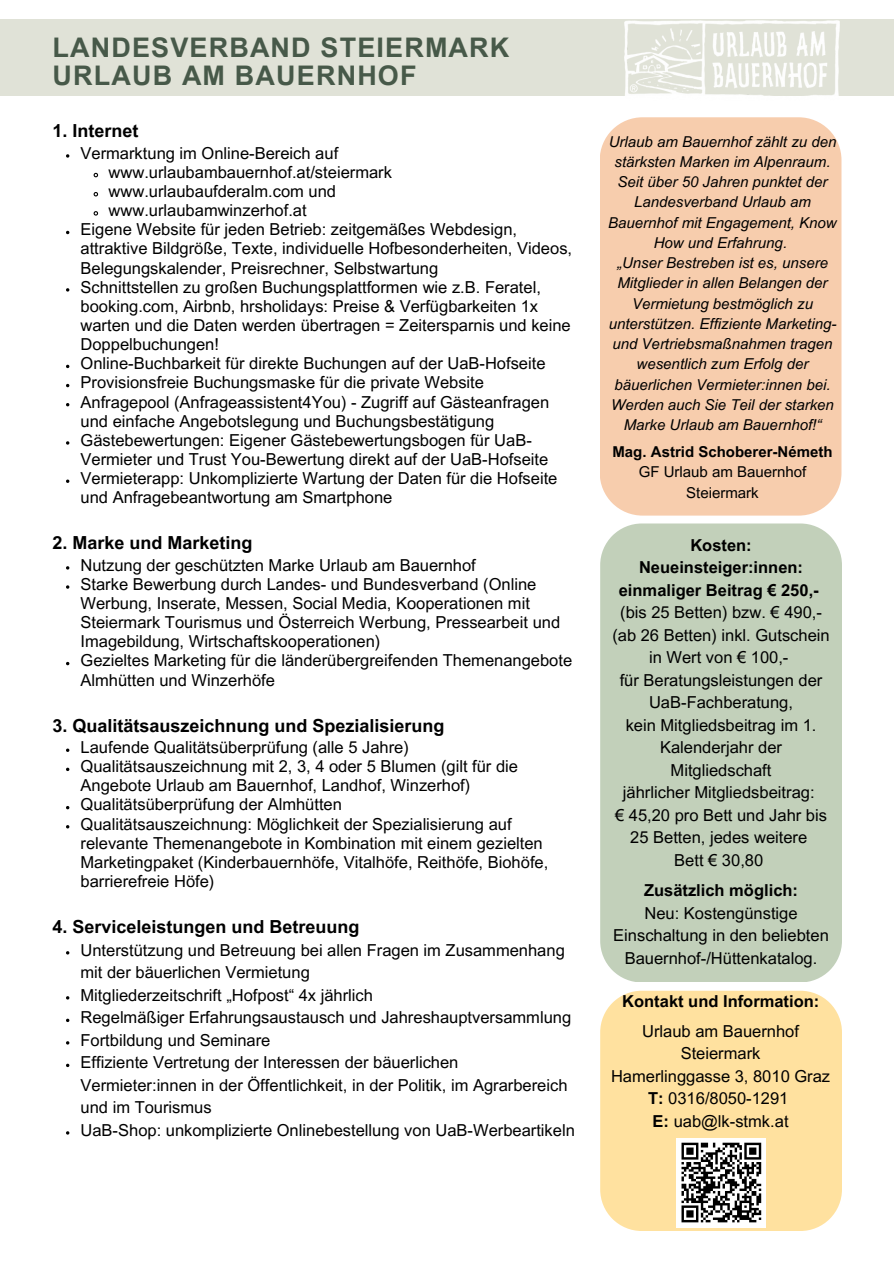
<style>
.page{position:relative;width:894px;height:1264px;background:#fff}
.page>*{position:absolute;margin:0;border:0;box-sizing:border-box;transform-origin:0 0}
.t1{font:700 27px/28.2px "Arial MT Pro";letter-spacing:.04em;color:#475949}
.t2{font:700 18px "Arial MT Pro";color:#000}
.t3{font:16.5px/22.5px "Arial MT Pro";color:#000}
.t4{font:700 16.5px "Arial MT Pro";color:#000}
.t5{font:italic 15px/20.2px "Arial MT Pro";color:#000;text-align:center}
.t6{font:15px/20.2px "Arial MT Pro";color:#000;text-align:center}
.t7{font:700 15px "Arial MT Pro";color:#000}
.s1{font-weight:700}
</style>
<div class="page">
<div style="left:0;top:19px;width:893px;height:76px;background:#e0e2d7"></div>
<svg style="left:66px;top:154px;width:3px;height:4px"></svg>
<svg style="left:93px;top:172px;width:6px;height:6px"></svg>
<svg style="left:93px;top:192px;width:6px;height:5px"></svg>
<svg style="left:93px;top:211px;width:6px;height:5px"></svg>
<svg style="left:66px;top:479px;width:3px;height:4px"></svg>
<svg style="left:66px;top:748px;width:3px;height:4px"></svg>
<div style="left:600px;top:990px;width:241px;height:240px;background:#ffe19f"></div>
<div style="left:676px;top:1137px;width:89px;height:90px;background:#fff"></div>
<svg style="left:681px;top:1142px;width:81px;height:81px"></svg>
<img style="left:622px;top:20px;width:219px;height:76px">
<div style="left:600px;top:117px;width:241px;height:398px;background:#f7cdad"></div>
<div style="left:600px;top:523px;width:241px;height:459px;background:#c2d0ba"></div>
<p class="t1" style="left:52px;top:36px;width:458px">LANDESVERBAND STEIERMARK<br>URLAUB AM BAUERNHOF</p>
<h1 class="t2" style="left:52px;top:124px;width:87px">1. Internet</h1>
<p class="t3" style="left:80px;top:144px;width:259px">Vermarktung im Online-Bereich auf</p>
<h2 class="t3" style="left:109px;top:163px;width:285px">www.urlaubambauernhof.at/steiermark</h2>
<p class="t3" style="left:109px;top:182px;width:229px">www.urlaubaufderalm.com und</p>
<p class="t3" style="left:109px;top:201px;width:199px">www.urlaubamwinzerhof.at</p>
<p class="t3" style="left:80px;top:222px;width:493px;line-height:19.2px">Eigene Website für jeden Betrieb: zeitgemäßes Webdesign, attraktive Bildgröße, Texte, individuelle Hofbesonderheiten, Videos,<br>Belegungskalender, Preisrechner, Selbstwartung</p>
<p class="t3" style="left:80px;top:279px;width:491px;line-height:19.2px">Schnittstellen zu großen Buchungsplattformen wie z.B. Feratel, booking.com, Airbnb, hrsholidays: Preise &amp; Verfügbarkeiten 1x warten und die Daten werden übertragen = Zeitersparnis und keine Doppelbuchungen!</p>
<p class="t3" style="left:80px;top:354px;width:466px">Online-Buchbarkeit für direkte Buchungen auf der UaB-Hofseite</p>
<p class="t3" style="left:80px;top:373px;width:405px">Provisionsfreie Buchungsmaske für die private Website</p>
<p class="t3" style="left:80px;top:394px;width:470px;line-height:19.2px">Anfragepool (Anfrageassistent4You) - Zugriff auf Gästeanfragen und einfache Angebotslegung und Buchungsbestätigung</p>
<p class="t3" style="left:80px;top:432px;width:469px;line-height:19.2px">Gästebewertungen: Eigener Gästebewertungsbogen für UaB-<br>Vermieter und Trust You-Bewertung direkt auf der UaB-Hofseite</p>
<p class="t3" style="left:80px;top:470px;width:478px;line-height:19.2px">Vermieterapp: Unkomplizierte Wartung der Daten für die Hofseite und Anfragebeantwortung am Smartphone</p>
<p class="t2" style="left:52px;top:536px;width:201px">2. Marke und Marketing</p>
<p class="t3" style="left:80px;top:555px;width:396px">Nutzung der geschützten Marke Urlaub am Bauernhof</p>
<h2 class="t3" style="left:80px;top:576px;width:481px;line-height:19.2px">Starke Bewerbung durch Landes- und Bundesverband (Online Werbung, Inserate, Messen, Social Media, Kooperationen mit Steiermark Tourismus und Österreich Werbung, Pressearbeit und Imagebildung, Wirtschaftskooperationen)</h2>
<p class="t3" style="left:80px;top:653px;width:493px;line-height:19.2px">Gezieltes Marketing für die länderübergreifenden Themenangebote<br>Almhütten und Winzerhöfe</p>
<p class="t2" style="left:52px;top:718px;width:393px">3. Qualitätsauszeichnung und Spezialisierung</p>
<p class="t3" style="left:80px;top:738px;width:330px">Laufende Qualitätsüberprüfung (alle 5 Jahre)</p>
<h2 class="t3" style="left:80px;top:758px;width:439px;line-height:19.2px">Qualitätsauszeichnung mit 2, 3, 4 oder 5 Blumen (gilt für die<br>Angebote Urlaub am Bauernhof, Landhof, Winzerhof)</h2>
<p class="t3" style="left:80px;top:795px;width:263px">Qualitätsüberprüfung der Almhütten</p>
<p class="t3" style="left:80px;top:816px;width:469px;line-height:19.2px">Qualitätsauszeichnung: Möglichkeit der Spezialisierung auf relevante Themenangebote in Kombination mit einem gezielten Marketingpaket (Kinderbauernhöfe, Vitalhöfe, Reithöfe, Biohöfe, barrierefreie Höfe)</p>
<p class="t2" style="left:52px;top:920px;width:308px">4. Serviceleistungen und Betreuung</p>
<p class="t3" style="left:80px;top:940px;width:485px">Unterstützung und Betreuung bei allen Fragen im Zusammenhang mit der bäuerlichen Vermietung</p>
<h2 class="t3" style="left:80px;top:985px;width:294px">Mitgliederzeitschrift „Hofpost“ 4x jährlich</h2>
<p class="t3" style="left:80px;top:1008px;width:492px">Regelmäßiger Erfahrungsaustausch und Jahreshauptversammlung</p>
<p class="t3" style="left:80px;top:1030px;width:191px">Fortbildung und Seminare</p>
<p class="t3" style="left:80px;top:1053px;width:488px">Effiziente Vertretung der Interessen der bäuerlichen<br>Vermieter:innen in der Öffentlichkeit, in der Politik, im Agrarbereich und im Tourismus</p>
<p class="t3" style="left:80px;top:1120px;width:495px">UaB-Shop: unkomplizierte Onlinebestellung von UaB-Werbeartikeln</p>
<p class="t5" style="left:608px;top:133px;width:230px">Urlaub am Bauernhof zählt zu den stärksten Marken im Alpenraum.<br>Seit über 50 Jahren punktet der<br>Landesverband Urlaub am<br>Bauernhof mit Engagement, Know<br>How und Erfahrung.</p>
<p class="t5" style="left:608px;top:254px;width:229px">„Unser Bestreben ist es, unsere<br>Mitglieder in allen Belangen der<br>Vermietung bestmöglich zu unterstützen. Effiziente Marketing&shy;und Vertriebsmaßnahmen tragen wesentlich zum Erfolg der bäuerlichen Vermieter:innen bei.<br>Werden auch Sie Teil der starken<br>Marke Urlaub am Bauernhof!“</p>
<p class="t7" style="left:612px;top:446px;width:221px">Mag. Astrid Schoberer-Németh</p>
<p class="t6" style="left:638px;top:464px;width:169px">GF Urlaub am Bauernhof<br>Steiermark</p>
<h3 class="t3" style="left:612px;top:536px;width:219px;text-align:center"><span class="s1">Kosten:<br>Neueinsteiger:innen: einmaliger Beitrag € 250,- </span>(bis 25 Betten) bzw. € 490,- (ab 26 Betten) inkl. Gutschein in Wert von € 100,-<br>für Beratungsleistungen der<br>UaB-Fachberatung,<br>kein Mitgliedsbeitrag im 1.<br>Kalenderjahr der<br>Mitgliedschaft<br>jährlicher Mitgliedsbeitrag:<br>€ 45,20 pro Bett und Jahr bis<br>25 Betten, jedes weitere<br>Bett € 30,80</h3>
<h3 class="t3" style="left:613px;top:881px;width:217px;text-align:center"><span class="s1">Zusätzlich möglich:<br></span>Neu: Kostengünstige<br>Einschaltung in den beliebten<br>Bauernhof-/Hüttenkatalog.</h3>
<h3 class="t4" style="left:622px;top:995px;width:198px">Kontakt und Information:</h3>
<h2 class="t3" style="left:610px;top:1021px;width:221px;text-align:center">Urlaub am Bauernhof<br>Steiermark<br>Hamerlinggasse 3, 8010 Graz<br><span class="s1">T:</span> 0316/8050-1291<br><span class="s1">E:</span> uab@lk-stmk.at</h2>
</div>
